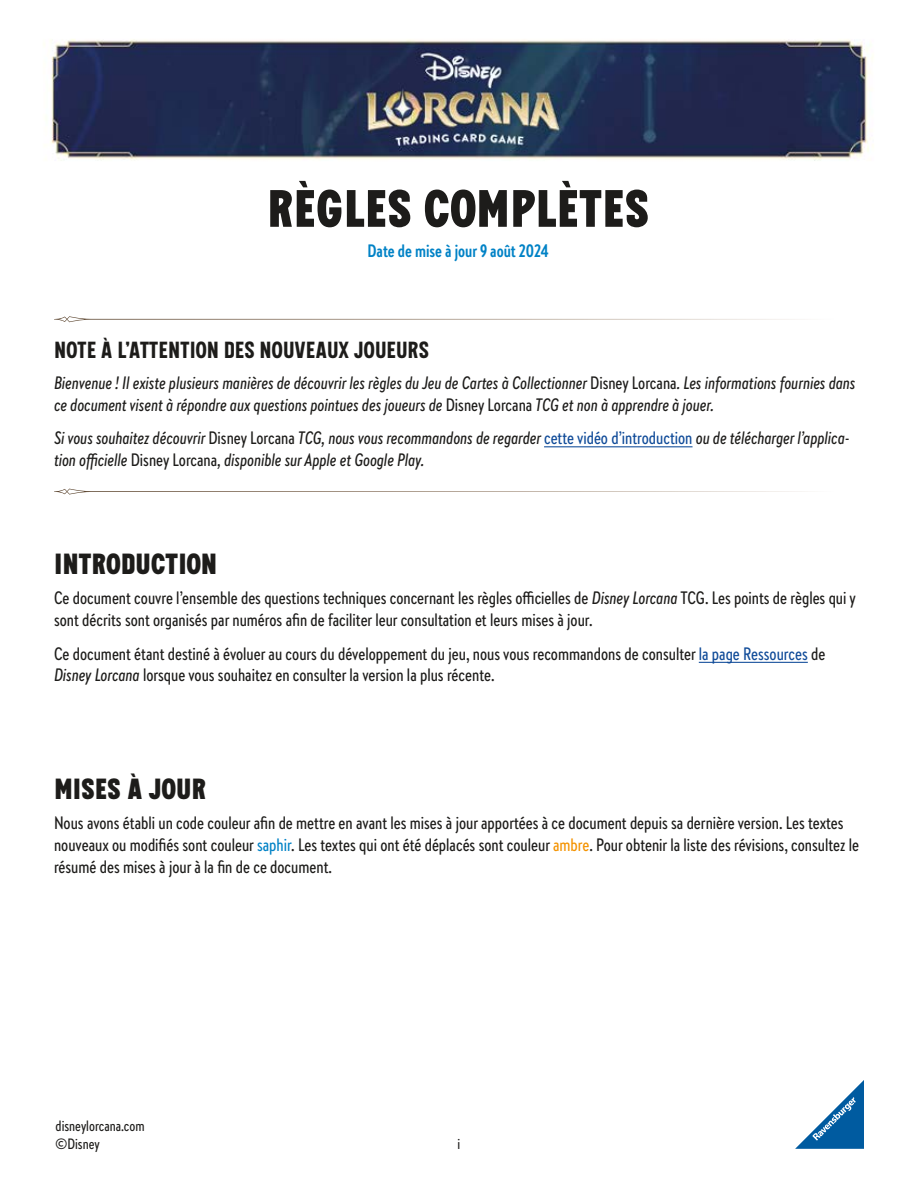
<style>
.page{position:relative;width:918px;height:1188px;background:#fff}
.page>*{position:absolute;margin:0;border:0;box-sizing:border-box;transform-origin:0 0}
.t1{font:700 54px "Bystander Sans";color:#1d1c1a}
.t2{font:700 30px "Bystander Sans";letter-spacing:-.005em;color:#1d1c1a}
.t3{font:500 24px "Bystander Sans";letter-spacing:-.005em;color:#1d1c1a}
.t4{font:500 18px/21.6px "Brandon Text Cond";color:#1d1c1a}
.t5{font:italic 500 18px/21.6px "Brandon Text Cond";color:#1d1c1a}
.t6{font:700 18px "Brandon Text Cond";color:#0082c6}
.t7{font:500 15px/18px "Brandon Text Cond";color:#1d1c1a}
.s1{font-style:normal}
.s2{font-style:normal;color:#114c99}
.s3{font-style:italic}
.s4{color:#114c99}
.s5{color:#0082c6}
.s6{color:#f49300}
</style>
<div class="page">
<img style="left:50px;top:39px;width:823px;height:122px">
<svg style="left:795px;top:1080px;width:69px;height:69px"></svg>
<hr style="left:544px;top:446px;width:149px;height:1px;background:#114c99">
<hr style="left:699px;top:662px;width:109px;height:1px;background:#114c99">
<svg style="left:54px;top:316px;width:741px;height:6px"></svg>
<svg style="left:54px;top:489px;width:751px;height:6px"></svg>
<h1 class="t1" style="left:267px;top:177px;width:384px">RÈGLES COMPLÈTES</h1>
<p class="t6" style="left:368px;top:239px;width:183px">Date de mise à jour 9 août 2024</p>
<h3 class="t3" style="left:54px;top:337px;width:377px">NOTE À L’ATTENTION DES NOUVEAUX JOUEURS</h3>
<p class="t5" style="left:54px;top:371px;width:803px">Bienvenue ! Il existe plusieurs manières de découvrir les règles du Jeu de Cartes à Collectionner <span class="s1">Disney Lorcana</span>. Les informations fournies dans ce document visent à répondre aux questions pointues des joueurs de <span class="s1">Disney Lorcana</span> TCG et non à apprendre à jouer.</p>
<p class="t5" style="left:54px;top:426px;width:797px">Si vous souhaitez découvrir <span class="s1">Disney Lorcana</span> TCG, nous vous recommandons de regarder <span class="s2">cette vidéo d’introduction</span> ou de télécharger l’applica&shy;tion officielle <span class="s1">Disney Lorcana</span>, disponible sur Apple et Google Play.</p>
<h2 class="t2" style="left:54px;top:546px;width:165px">INTRODUCTION</h2>
<p class="t4" style="left:54px;top:587px;width:804px">Ce document couvre l’ensemble des questions techniques concernant les règles officielles de <span class="s3">Disney Lorcana</span> TCG. Les points de règles qui y sont décrits sont organisés par numéros afin de faciliter leur consultation et leurs mises à jour.</p>
<p class="t4" style="left:54px;top:642px;width:773px">Ce document étant destiné à évoluer au cours du développement du jeu, nous vous recommandons de consulter <span class="s4">la page Ressources</span> de<br><span class="s3">Disney Lorcana</span> lorsque vous souhaitez en consulter la version la plus récente.</p>
<h2 class="t2" style="left:54px;top:771px;width:154px">MISES À JOUR</h2>
<p class="t4" style="left:54px;top:812px;width:807px">Nous avons établi un code couleur afin de mettre en avant les mises à jour apportées à ce document depuis sa dernière version. Les textes nouveaux ou modifiés sont couleur <span class="s5">saphir</span>. Les textes qui ont été déplacés sont couleur <span class="s6">ambre</span>. Pour obtenir la liste des révisions, consultez le résumé des mises à jour à la fin de ce document.</p>
<p class="t7" style="left:56px;top:1116px;width:90px">disneylorcana.com ©Disney</p>
<p class="t7" style="left:458px;top:1134px;width:4px">i</p>
</div>
